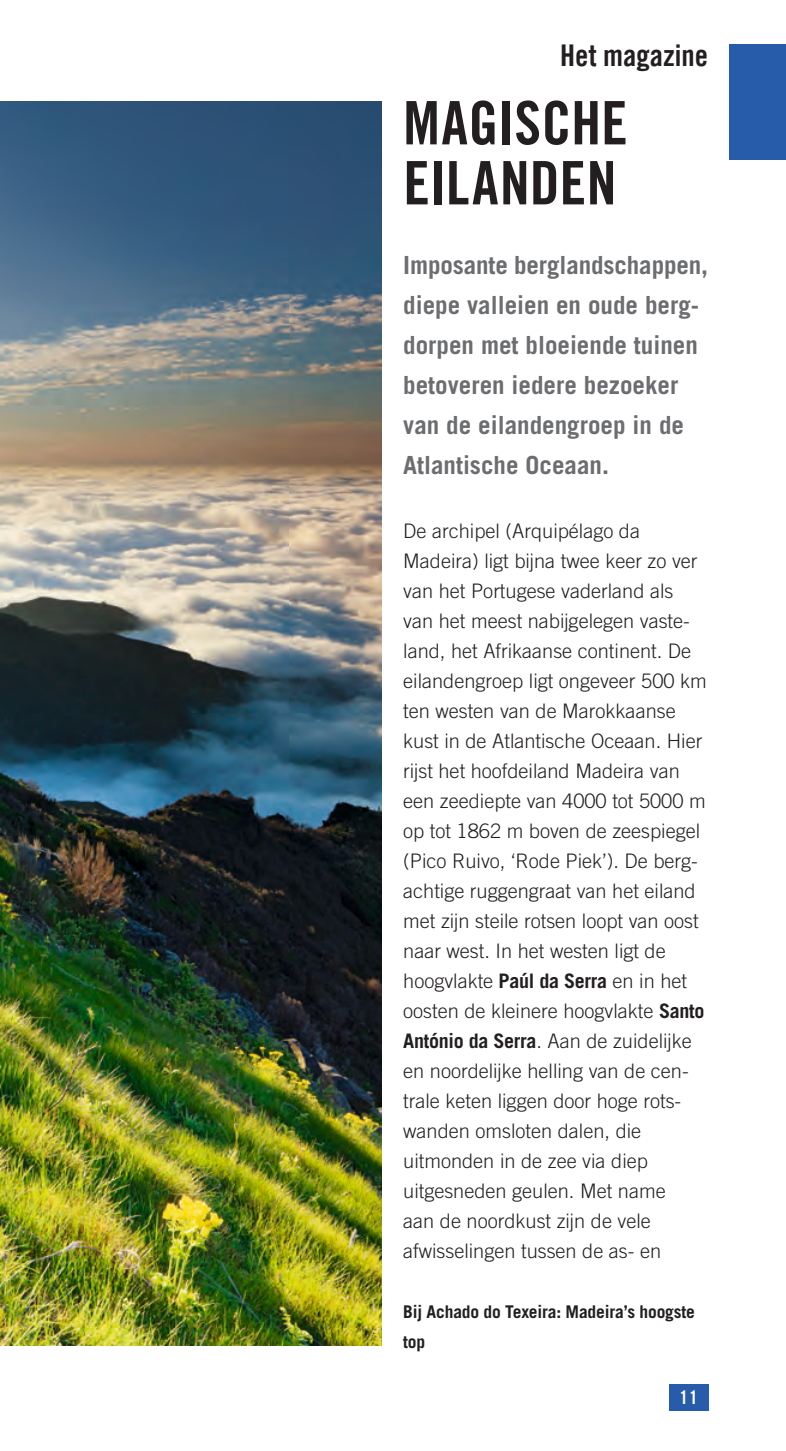
<style>
.page{position:relative;width:786px;height:1451px;background:#fff}
.page>*{position:absolute;margin:0;border:0;box-sizing:border-box;transform-origin:0 0}
.t1{font:60px/60px "Trade Gothic LT Com Bd Cn 20";color:#231f20}
.t2{font:30px "Trade Gothic LT Com Bd Cn 20";color:#231f20}
.magazine_intro{font:700 25px/40px "Trade Gothic LT Com";color:#6c6d70}
.Main_text{font:300 20px/30px "Trade Gothic LT Com";color:#231f20}
.t3{font:700 18.75px "Trade Gothic LT Com";color:#fff;scale:.9 1}
.Caption{font:700 17.5px/30px "Trade Gothic LT Com";letter-spacing:-.01em;color:#231f20}
.s1{font-weight:700}
</style>
<div class="page">
<div style="left:669px;top:1384px;width:39px;height:26px;background:#275caa"></div>
<div style="left:729px;top:44px;width:56px;height:116px;background:#275caa"></div>
<img style="left:0;top:101px;width:382px;height:1244px">
<h2 class="t2" style="left:560px;top:37px;width:149px">Het magazine</h2>
<p class="t1" style="left:403px;top:93px;width:226px">MAGISCHE<br>EILANDEN</p>
<p class="magazine_intro" style="left:403px;top:245px;width:306px">Imposante berglandschappen, diepe valleien en oude berg&shy;dorpen met bloeiende tuinen betoveren iedere bezoeker van de eilandengroep in de<br>Atlantische Oceaan.</p>
<p class="Main_text" style="left:403px;top:516px;width:305px">De archipel (Arquipélago da<br>Madeira) ligt bijna twee keer zo ver van het Portugese vaderland als van het meest nabijgelegen vaste&shy;land, het Afrikaanse continent. De eilandengroep ligt ongeveer 500 km ten westen van de Marokkaanse kust in de Atlantische Oceaan. Hier rijst het hoofdeiland Madeira van een zeediepte van 4000 tot 5000 m op tot 1862 m boven de zeespiegel (Pico Ruivo, ‘Rode Piek’). De berg&shy;achtige ruggengraat van het eiland met zijn steile rotsen loopt van oost naar west. In het westen ligt de hoogvlakte <span class="s1">Paúl da Serra</span> en in het oosten de kleinere hoogvlakte <span class="s1">Santo<br>António da Serra</span>. Aan de zuidelijke en noordelijke helling van de cen&shy;trale keten liggen door hoge rots&shy;wanden omsloten dalen, die uitmonden in de zee via diep uitgesneden geulen. Met name<br>aan de noordkust zijn de vele afwisselingen tussen de as- en</p>
<p class="Caption" style="left:403px;top:1296px;width:293px">Bij Achado do Texeira: Madeira’s hoogste top</p>
<p class="t3" style="left:679px;top:1386px;width:22px">11</p>
</div>
